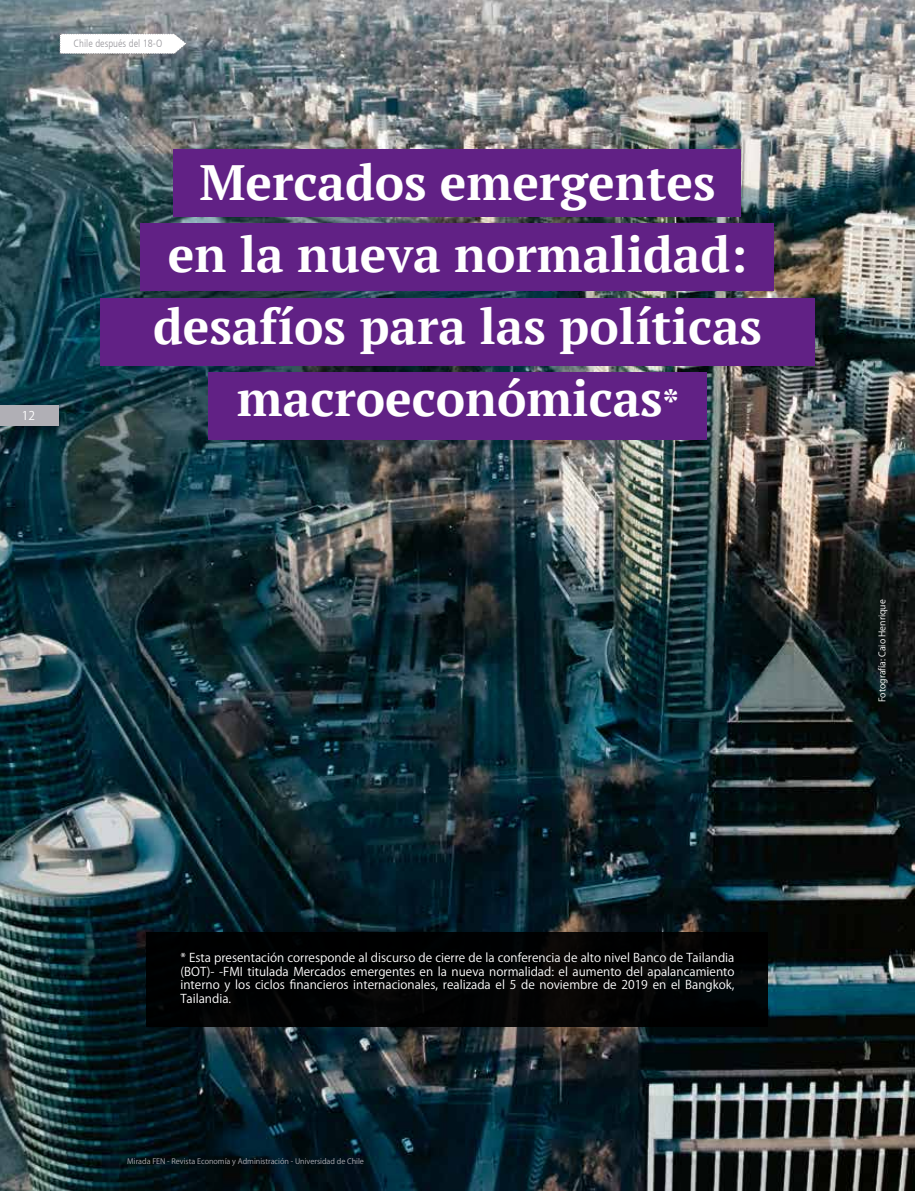
<style>
.page{position:relative;width:915px;height:1191px;background:#fff}
.page>*{position:absolute;margin:0;border:0;box-sizing:border-box;transform-origin:0 0}
.t1{font:700 49.5px/72px "PT Serif";color:#fff;text-align:center}
.t2{font:12px/13.5px "Koz Go Pr 6 N";color:#fff;text-align:justify}
.t3{font:300 condensed 10.5px "Frutiger LT";color:#9c9ba0}
.t4{font:9px "Koz Go Pr 6 N";color:#fff}
.t5{font:7.5px "Koz Go Pr 6 N";color:#b0afb5}
.s1{font-size:36px}
</style>
<div class="page">
<img style="left:0;top:0;width:914px;height:1191px">
<div style="left:174px;top:150px;width:567px;height:67px;background:#612185"></div>
<div style="left:140px;top:223px;width:634px;height:68px;background:#612185"></div>
<div style="left:100px;top:298px;width:714px;height:68px;background:#612185"></div>
<div style="left:208px;top:372px;width:498px;height:68px;background:#612185"></div>
<div style="left:147px;top:932px;width:621px;height:94px;background:#000"></div>
<div style="left:0;top:405px;width:59px;height:21px;background:#b0afb5"></div>
<svg style="left:60px;top:33px;width:127px;height:21px"></svg>
<p class="t3" style="left:74px;top:37px;width:90px">Chile después del 18-O</p>
<p class="t2" style="left:22px;top:409px;width:15px">12</p>
<h1 class="t1" style="left:153px;top:146px;width:610px">Mercados emergentes<br>en la nueva normalidad: desafíos para las políticas macroeconómicas<span class="s1">*</span></h1>
<p class="t2" style="left:180px;top:951px;width:555px">* Esta presentación corresponde al discurso de cierre de la conferencia de alto nivel Banco de Tailandia (BOT)- -FMI titulada Mercados emergentes en la nueva normalidad: el aumento del apalancamiento interno y los ciclos financieros internacionales, realizada el 5 de noviembre de 2019 en el Bangkok, Tailandia.</p>
<p class="t5" style="left:127px;top:1157px;width:238px">Mirada FEN - Revista Economía y Administración - Universidad de Chile</p>
<p class="t4" style="left:876px;top:702px;width:104px;rotate:-90deg">Fotografía: Caio Henrique</p>
</div>
